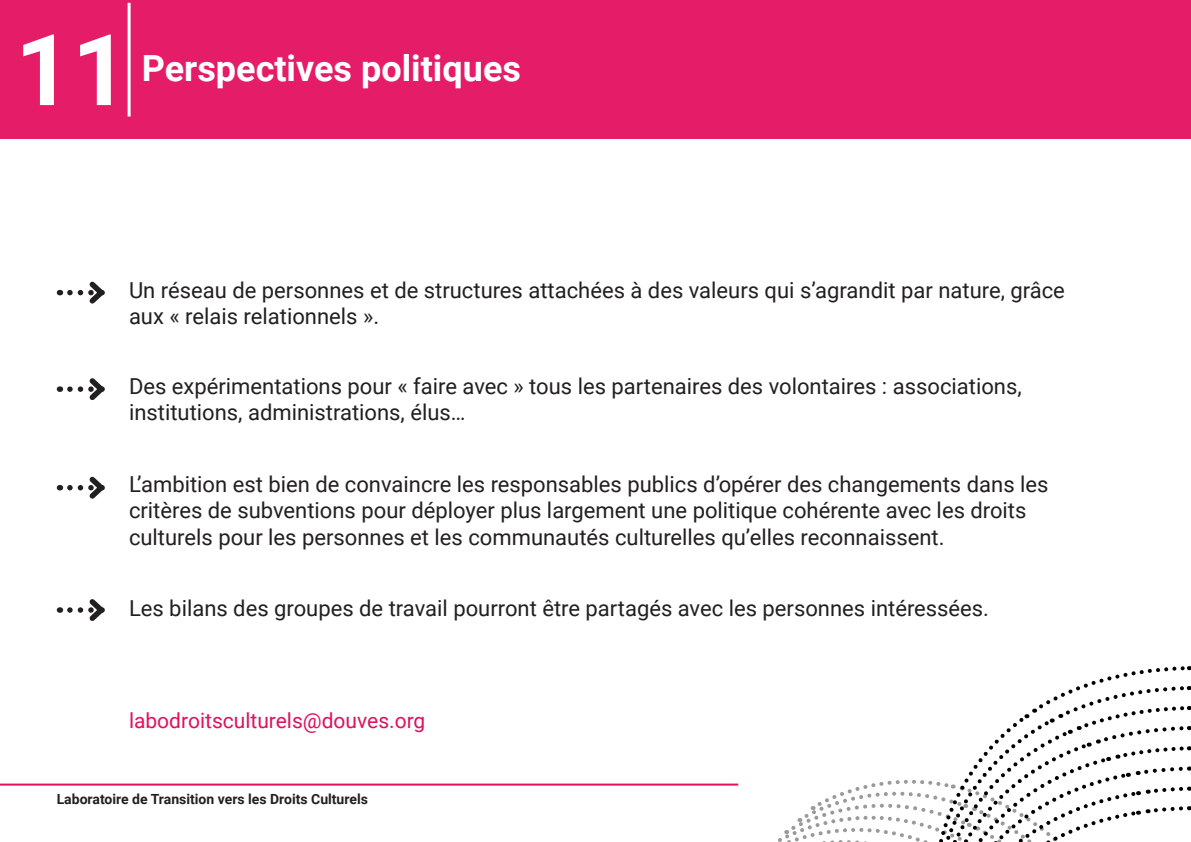
<style>
.page{position:relative;width:1191px;height:842px;background:#fff}
.page>*{position:absolute;margin:0;border:0;box-sizing:border-box;transform-origin:0 0}
.t1{font:700 99.1px "Roboto";color:#fff}
.t2{font:700 36px "Roboto";color:#fff}
.t3{font:22px/26.4px "Roboto";color:#231f20}
.t4{font:21px "Roboto";color:#e0115f}
.t5{font:700 14px "Roboto";color:#231f20}
</style>
<div class="page">
<hr style="left:0;top:784px;width:738px;height:2px;background:#e0115f">
<svg style="left:721px;top:666px;width:469px;height:176px"></svg>
<div style="left:0;top:0;width:1191px;height:139px;background:#e51d68"></div>
<svg style="left:70px;top:476px;width:35px;height:23px"></svg>
<svg style="left:70px;top:281px;width:35px;height:23px"></svg>
<svg style="left:70px;top:599px;width:35px;height:22px"></svg>
<svg style="left:70px;top:378px;width:35px;height:23px"></svg>
<hr style="left:128px;top:3px;width:3px;height:114px;background:#fff">
<p class="t1" style="left:15px;top:0;width:115px">11</p>
<p class="t2" style="left:142px;top:43px;width:381px">Perspectives politiques</p>
<p class="t3" style="left:129px;top:276px;width:937px">Un réseau de personnes et de structures attachées à des valeurs qui s’agrandit par nature, grâce aux « relais relationnels ».</p>
<p class="t3" style="left:129px;top:372px;width:894px">Des expérimentations pour « faire avec » tous les partenaires des volontaires : associations, institutions, administrations, élus…</p>
<p class="t3" style="left:129px;top:470px;width:921px">L’ambition est bien de convaincre les responsables publics d’opérer des changements dans les critères de subventions pour déployer plus largement une politique cohérente avec les droits culturels pour les personnes et les communautés culturelles qu’elles reconnaissent.</p>
<p class="t3" style="left:129px;top:594px;width:861px">Les bilans des groupes de travail pourront être partagés avec les personnes intéressées.</p>
<p class="t4" style="left:129px;top:705px;width:298px">labodroitsculturels@douves.org</p>
<p class="t5" style="left:57px;top:789px;width:313px">Laboratoire de Transition vers les Droits Culturels</p>
</div>
